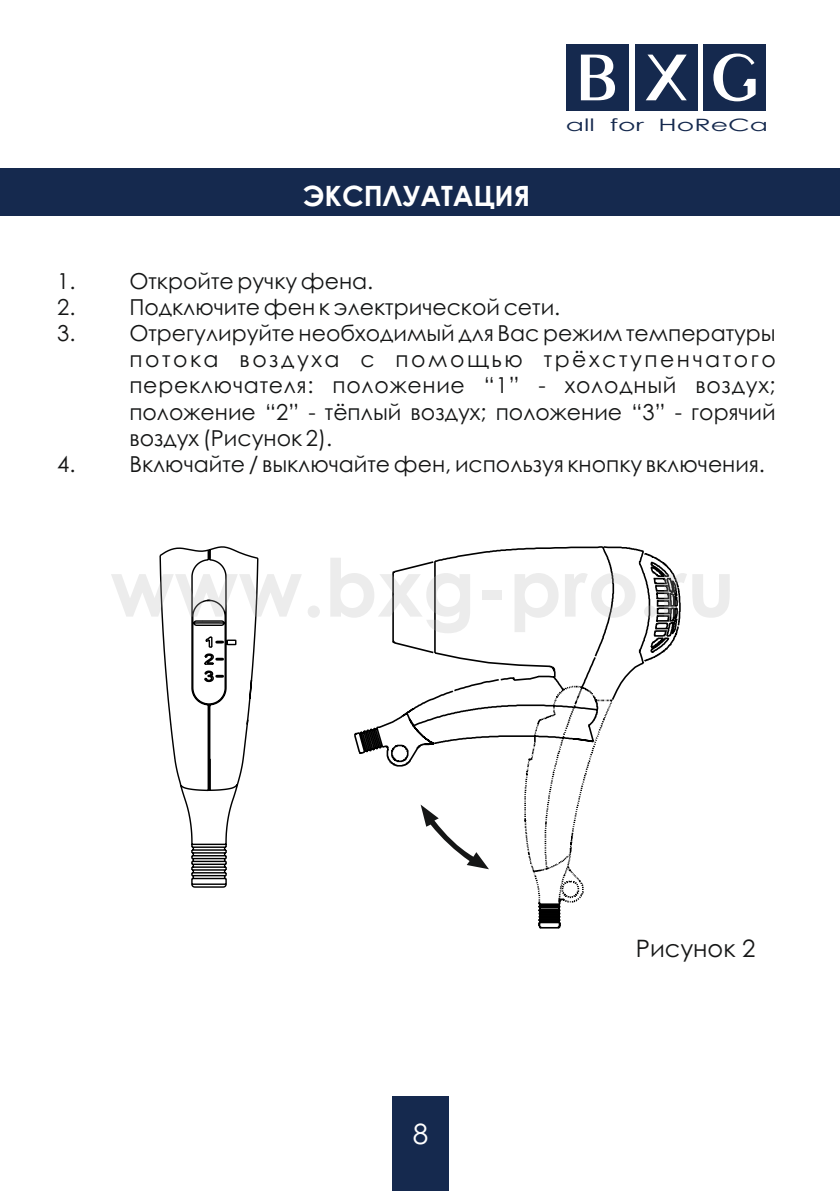
<style>
.page{position:relative;width:840px;height:1191px;background:#fff}
.page>*{position:absolute;margin:0;border:0;box-sizing:border-box;transform-origin:0 0}
.t1{font:700 28px "Century Gothic";color:#fff}
.t2{font:28px "Century Gothic";color:#fff}
.t3{font:24px "Century Gothic";color:#151616}
.t4{font:22px/26.2px "Century Gothic";color:#151616;text-align:justify}
.t5{font:17px "Century Gothic";color:#15294e;scale:1.57 1}
</style>
<div class="page">
<div style="left:0;top:169px;width:839px;height:47px;background:#15294e"></div>
<div style="left:391px;top:1096px;width:57px;height:95px;background:#15294e"></div>
<div style="left:566px;top:44px;width:62px;height:67px;background:#15294e"></div>
<div style="left:634px;top:44px;width:63px;height:67px;background:#15294e"></div>
<div style="left:703px;top:44px;width:62px;height:67px;background:#15294e"></div>
<svg style="left:580px;top:55px;width:34px;height:45px"></svg>
<svg style="left:646px;top:55px;width:40px;height:45px"></svg>
<svg style="left:713px;top:54px;width:42px;height:47px"></svg>
<svg style="left:354px;top:546px;width:327px;height:383px"></svg>
<svg style="left:420px;top:804px;width:68px;height:65px"></svg>
<svg style="left:159px;top:546px;width:100px;height:342px"></svg>
<p class="t1" style="left:302px;top:185px;width:229px">ЭКСПЛУАТАЦИЯ</p>
<p class="t5" style="left:565px;top:118px;width:130px">all for HoReCa</p>
<p class="t4" style="left:57px;top:269px;width:20px">1.</p>
<p class="t4" style="left:129px;top:269px;width:245px">Откройте ручку фена.</p>
<p class="t4" style="left:57px;top:296px;width:20px">2.</p>
<p class="t4" style="left:129px;top:296px;width:432px">Подключите фен к электрической сети.</p>
<p class="t4" style="left:57px;top:322px;width:20px">3.</p>
<p class="t4" style="left:129px;top:322px;width:647px">Отрегулируйте необходимый для Вас режим температуры потока воздуха с помощью трёхступенчатого переключателя: положение “1” - холодный воздух; положение “2” - тёплый воздух; положение “3” - горячий воздух (Рисунок 2).</p>
<p class="t4" style="left:57px;top:453px;width:20px">4.</p>
<p class="t4" style="left:129px;top:453px;width:636px">Включайте / выключайте фен, используя кнопку включения.</p>
<p class="t2" style="left:412px;top:1122px;width:17px">8</p>
<p class="t3" style="left:635px;top:939px;width:121px">Рисунок 2</p>
</div>
